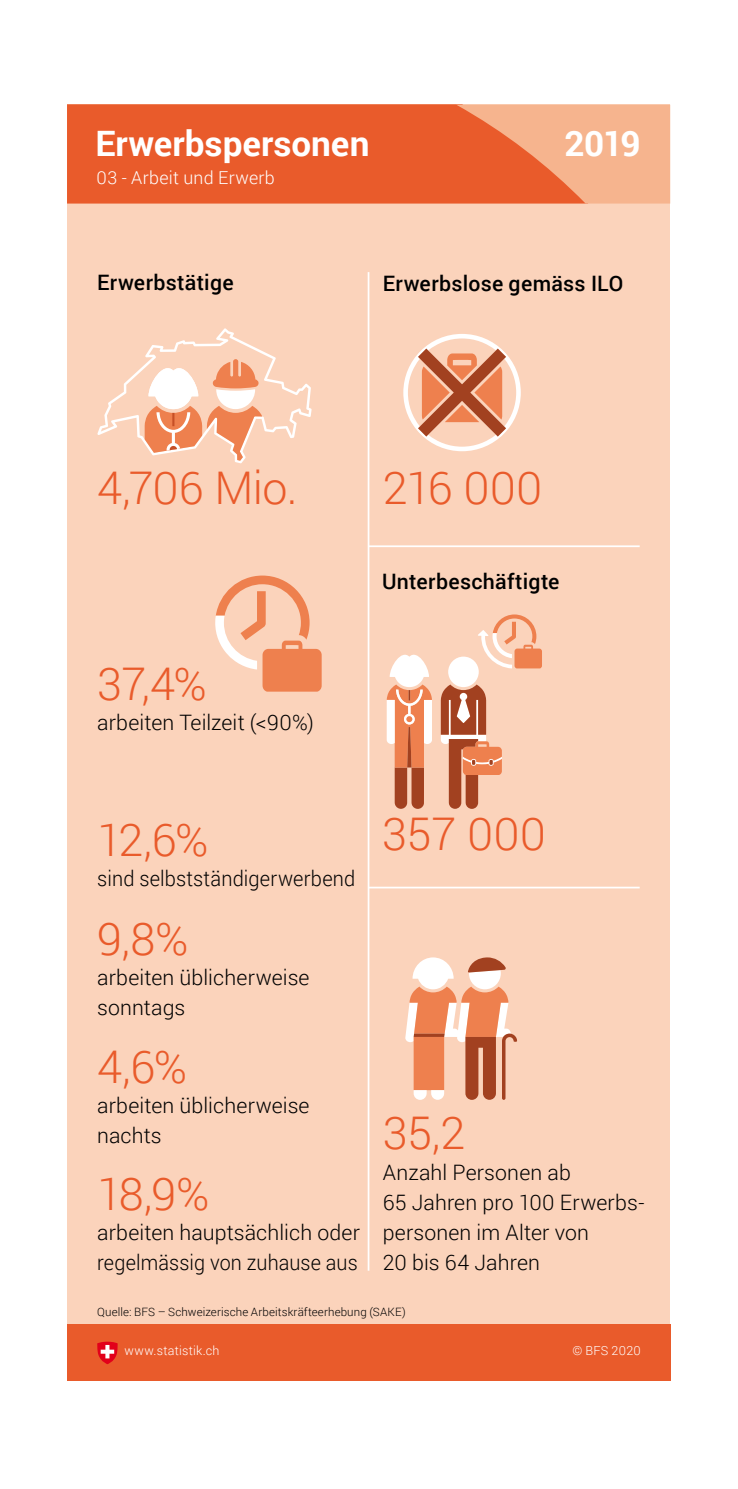
<style>
.page{position:relative;width:738px;height:1489px;background:#fff}
.page>*{position:absolute;margin:0;border:0;box-sizing:border-box;transform-origin:0 0}
.t1{font:300 45px "Roboto";letter-spacing:-.015em;color:#e95b2b}
.t2{font:700 35px "Roboto";color:#fff}
.t3{font:300 21.25px/30px "Roboto";letter-spacing:.01em;color:#000}
.t4{font:500 21.25px "Roboto";letter-spacing:.015em;color:#000}
.t5{font:300 21.25px "Roboto";letter-spacing:.01em;color:#000;scale:.94 1}
.t6{font:300 17.75px "Roboto";letter-spacing:.015em;color:#fff}
.t7{font:300 12.5px "Roboto";letter-spacing:.02em;color:#fff}
.t8{font:300 11.5px "Roboto";letter-spacing:.01em;color:#000}
</style>
<div class="page">
<div style="left:67px;top:104px;width:602px;height:1276px;background:#fbd3bb"></div>
<div style="left:67px;top:104px;width:520px;height:99px;background:#e95b2b"></div>
<svg style="left:456px;top:105px;width:213px;height:98px"></svg>
<div style="left:67px;top:1323px;width:602px;height:57px;background:#e95b2b"></div>
<hr style="left:367px;top:272px;width:2px;height:998px;background:#fff">
<hr style="left:368px;top:545px;width:271px;height:2px;background:#fff">
<hr style="left:368px;top:886px;width:271px;height:2px;background:#fff">
<svg style="left:97px;top:1341px;width:21px;height:22px"></svg>
<svg style="left:403px;top:334px;width:117px;height:117px"></svg>
<svg style="left:97px;top:328px;width:214px;height:135px"></svg>
<svg style="left:215px;top:575px;width:106px;height:116px"></svg>
<svg style="left:405px;top:957px;width:111px;height:142px"></svg>
<hr style="left:413px;top:1033px;width:31px;height:3px;background:#a24120">
<div style="left:448px;top:656px;width:30px;height:31px;background:#fff;border-radius:50%"></div>
<svg style="left:440px;top:684px;width:61px;height:124px"></svg>
<svg style="left:386px;top:654px;width:45px;height:154px"></svg>
<svg style="left:477px;top:614px;width:64px;height:54px"></svg>
<h2 class="t2" style="left:95px;top:119px;width:275px">Erwerbspersonen</h2>
<h2 class="t2" style="left:564px;top:119px;width:78px">2019</h2>
<p class="t6" style="left:97px;top:165px;width:180px">03 - Arbeit und Erwerb</p>
<p class="t4" style="left:97px;top:268px;width:138px">Erwerbstätige</p>
<p class="t4" style="left:382px;top:268px;width:242px">Erwerbslose gemäss ILO</p>
<h1 class="t1" style="left:97px;top:457px;width:202px">4,706 Mio.</h1>
<h1 class="t1" style="left:97px;top:652px;width:111px">37,4%</h1>
<p class="t3" style="left:97px;top:706px;width:218px">arbeiten Teilzeit (&lt;90%)</p>
<h1 class="t1" style="left:382px;top:457px;width:161px">216 000</h1>
<p class="t4" style="left:382px;top:566px;width:179px">Unterbeschäftigte</p>
<h1 class="t1" style="left:97px;top:808px;width:113px">12,6%</h1>
<p class="t5" style="left:97px;top:863px;width:276px">sind selbstständigerwerbend</p>
<h1 class="t1" style="left:97px;top:908px;width:93px">9,8%</h1>
<p class="t3" style="left:97px;top:961px;width:214px">arbeiten üblicherweise sonntags</p>
<h1 class="t1" style="left:97px;top:1035px;width:91px">4,6%</h1>
<p class="t3" style="left:97px;top:1089px;width:214px">arbeiten üblicherweise nachts</p>
<h1 class="t1" style="left:97px;top:1162px;width:114px">18,9%</h1>
<p class="t3" style="left:97px;top:1216px;width:264px">arbeiten hauptsächlich oder regelmässig von zuhause aus</p>
<h1 class="t1" style="left:382px;top:802px;width:165px">357 000</h1>
<h1 class="t1" style="left:382px;top:1102px;width:84px">35,2</h1>
<p class="t3" style="left:382px;top:1156px;width:263px">Anzahl Personen ab<br>65 Jahren pro 100 Erwerbs&shy;personen im Alter von<br>20 bis 64 Jahren</p>
<p class="t8" style="left:97px;top:1304px;width:310px">Quelle: BFS – Schweizerische Arbeitskräfteerhebung (SAKE)</p>
<p class="t7" style="left:124px;top:1341px;width:97px">www.statistik.ch</p>
<p class="t7" style="left:572px;top:1341px;width:70px">© BFS 2020</p>
</div>
